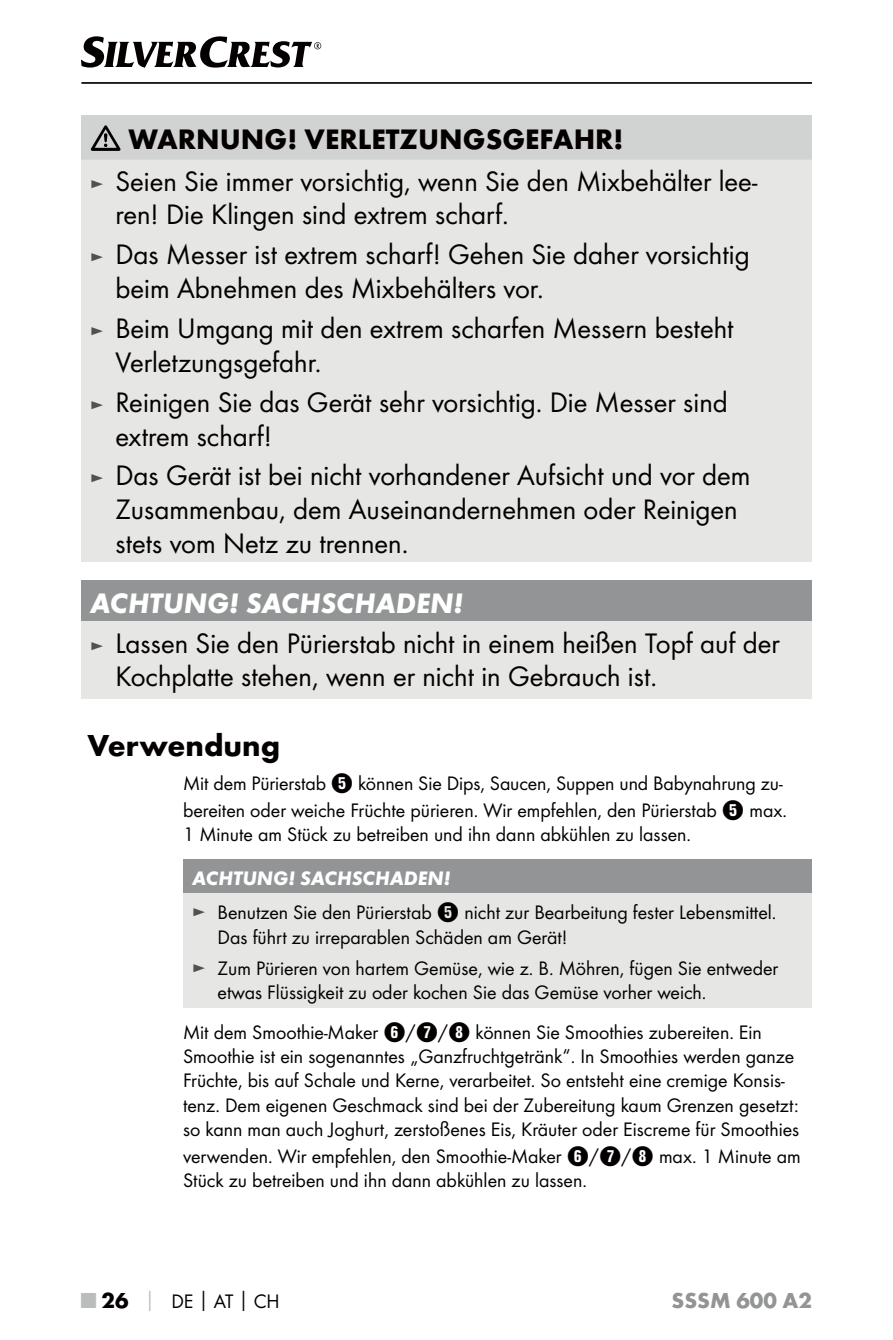
<style>
.page{position:relative;width:893px;height:1340px;background:#fff}
.page>*{position:absolute;margin:0;border:0;box-sizing:border-box;transform-origin:0 0}
.t1{font:700 31.5px "Futura";color:#040000}
.t2{font:29.25px/33.8px "Futura Boo";color:#040000}
.t3{font:700 29.25px "Futura";color:#040000}
.t4{font:italic 700 29.25px "Futura";color:#fff}
.t5{font:700 22.5px "Futura";color:#929495}
.t6{font:20.25px/24.3px "Futura Boo";color:#040000}
.t7{font:italic 700 20.25px "Futura";color:#fff}
.s1{font-size:20.25px;color:#4f5253}
.s2{font-family:"Hako PI Nummern";font-size:22.5px}
.s3{color:#4f5253}
.s4{font-family:"Futura";font-weight:700;font-size:22.5px;color:#bbbdbc}
.s5{font-family:"Futura";font-weight:700;font-size:22.5px}
.s6{font-family:"Futura";font-weight:700;color:#bbbdbc}
.s7{font-family:"Futura";font-weight:700}
</style>
<div class="page">
<hr style="left:81px;top:82px;width:731px;height:2px;background:#040000">
<svg style="left:81px;top:36px;width:240px;height:32px"></svg>
<div style="left:81px;top:115px;width:731px;height:45px;background:#d1d3d2"></div>
<div style="left:81px;top:160px;width:731px;height:402px;background:#e6e6e5"></div>
<svg style="left:91px;top:125px;width:29px;height:26px"></svg>
<div style="left:81px;top:580px;width:731px;height:41px;background:#929495"></div>
<div style="left:81px;top:621px;width:731px;height:77px;background:#e6e6e5"></div>
<div style="left:183px;top:859px;width:629px;height:34px;background:#929495"></div>
<div style="left:183px;top:893px;width:629px;height:114px;background:#e6e6e5"></div>
<h2 class="t3" style="left:128px;top:127px;width:497px">WARNUNG! VERLETZUNGSGEFAHR!</h2>
<h2 class="t2" style="left:116px;top:165px;width:643px;text-indent:-26px"><span class="s1">►</span> Seien Sie immer vorsichtig, wenn Sie den Mixbehälter lee&shy;ren! Die Klingen sind extrem scharf.</h2>
<h2 class="t2" style="left:116px;top:239px;width:636px;text-indent:-26px"><span class="s1">►</span> Das Messer ist extrem scharf! Gehen Sie daher vorsichtig beim Abnehmen des Mixbehälters vor.</h2>
<h2 class="t2" style="left:116px;top:313px;width:620px;text-indent:-26px"><span class="s1">►</span> Beim Umgang mit den extrem scharfen Messern besteht<br>Verletzungsgefahr.</h2>
<h2 class="t2" style="left:116px;top:387px;width:614px;text-indent:-26px"><span class="s1">►</span> Reinigen Sie das Gerät sehr vorsichtig. Die Messer sind extrem scharf!</h2>
<h2 class="t2" style="left:116px;top:460px;width:637px;text-indent:-26px"><span class="s1">►</span> Das Gerät ist bei nicht vorhandener Aufsicht und vor dem<br>Zusammenbau, dem Auseinandernehmen oder Reinigen stets vom Netz zu trennen.</h2>
<h2 class="t4" style="left:90px;top:593px;width:375px">ACHTUNG! SACHSCHADEN!</h2>
<h2 class="t2" style="left:116px;top:627px;width:666px;text-indent:-26px"><span class="s1">►</span> Lassen Sie den Pürierstab nicht in einem heißen Topf auf der<br>Kochplatte stehen, wenn er nicht in Gebrauch ist.</h2>
<h1 class="t1" style="left:87px;top:733px;width:194px">Verwendung</h1>
<p class="t6" style="left:183px;top:770px;width:605px;line-height:27px">Mit dem Pürierstab <span class="s2">5</span> können Sie Dips, Saucen, Suppen und Babynahrung zu&shy;bereiten oder weiche Früchte pürieren. Wir empfehlen, den Pürierstab <span class="s2">5</span> max.</p>
<p class="t6" style="left:183px;top:823px;width:510px">1 Minute am Stück zu betreiben und ihn dann abkühlen zu lassen.</p>
<p class="t7" style="left:192px;top:871px;width:260px">ACHTUNG! SACHSCHADEN!</p>
<p class="t6" style="left:218px;top:901px;width:560px;text-indent:-26px"><span class="s3">►</span> Benutzen Sie den Pürierstab <span class="s2">5</span> nicht zur Bearbeitung fester Lebensmittel.<br>Das führt zu irreparablen Schäden am Gerät!</p>
<p class="t6" style="left:218px;top:956px;width:562px;text-indent:-26px"><span class="s3">►</span> Zum Pürieren von hartem Gemüse, wie z. B. Möhren, fügen Sie entweder etwas Flüssigkeit zu oder kochen Sie das Gemüse vorher weich.</p>
<p class="t6" style="left:183px;top:1020px;width:618px">Mit dem Smoothie-Maker <span class="s2">6</span>/<span class="s2">7</span>/<span class="s2">8</span> können Sie Smoothies zubereiten. Ein Smoothie ist ein sogenanntes „Ganzfrucht getränk“. In Smoothies werden ganze Früchte, bis auf Schale und Kerne, verarbeitet. So entsteht eine cremige Konsis&shy;tenz. Dem eigenen Geschmack sind bei der Zubereitung kaum Grenzen gesetzt: so kann man auch Joghurt, zerstoßenes Eis, Kräuter oder Eiscreme für Smoothies</p>
<p class="t6" style="left:183px;top:1144px;width:619px">verwenden. Wir empfehlen, den Smoothie-Maker <span class="s2">6</span>/<span class="s2">7</span>/<span class="s2">8</span> max. 1 Minute am<br>Stück zu betreiben und ihn dann abkühlen zu lassen.</p>
<p class="t6" style="left:81px;top:1290px;width:200px"><span class="s4">■</span> <span class="s5">26</span> <span class="s6">│</span> DE<span class="s7">│</span>AT<span class="s7">│</span>CH</p>
<p class="t5" style="left:672px;top:1291px;width:142px">SSSM 600 A2</p>
</div>
